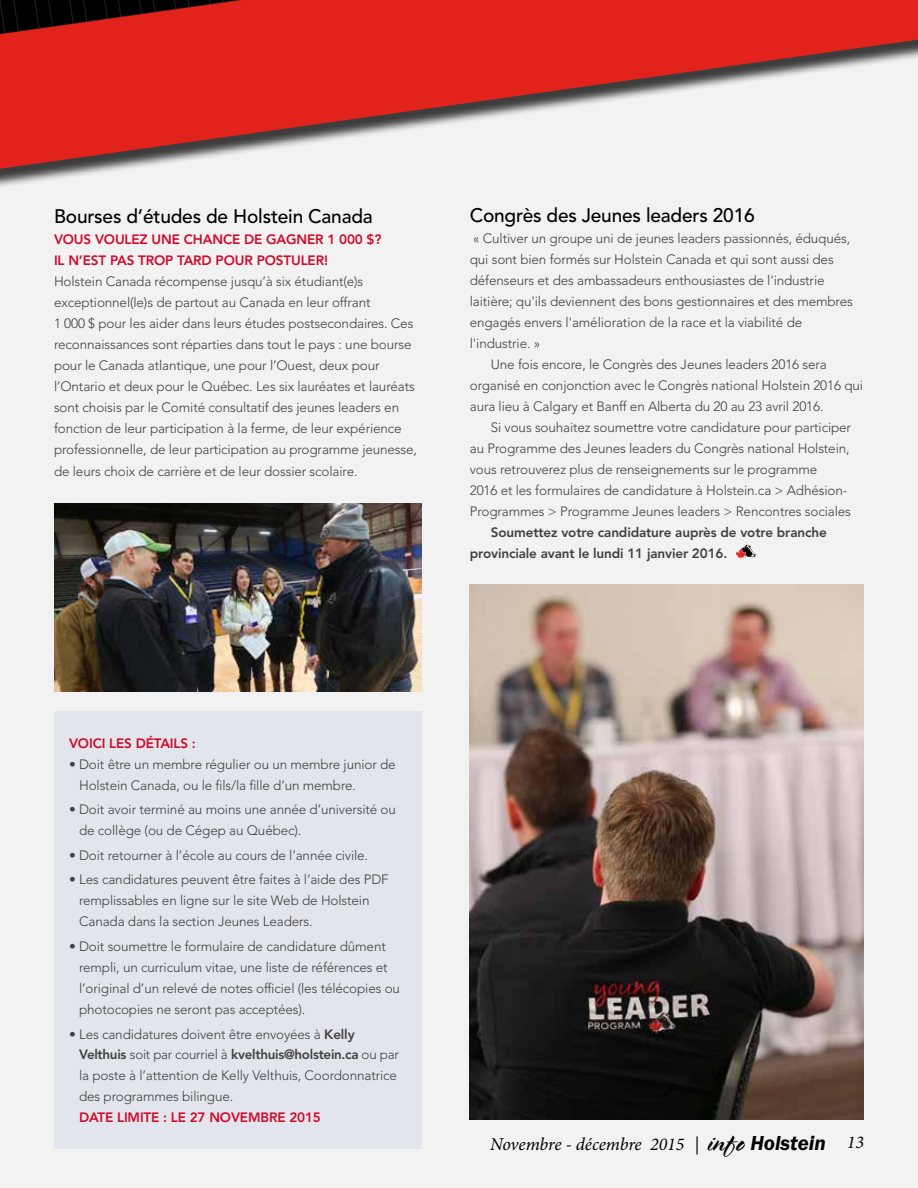
<style>
.page{position:relative;width:918px;height:1188px;background:#f2f2f2}
.page>*{position:absolute;margin:0;border:0;box-sizing:border-box;transform-origin:0 0}
.t1{font:500 19.5px "Avenir LT Std";letter-spacing:-.01em;color:#000}
.t2{font:italic 18px "Minion Pro";letter-spacing:-.005em;color:#000}
.t3{font:300 13.5px/21px "Avenir LT Std";letter-spacing:-.01em;color:#414042}
.t4{font:800 13.5px/21px "Avenir LT Std";letter-spacing:-.01em;color:#d00a2c}
.t5{font:800 13.5px/21px "Avenir LT Std";letter-spacing:-.01em;color:#414042}
.s1{font-weight:800}
.s2{font-family:"Spring LP Std";font-style:normal;font-size:27px}
.s3{font-family:"ITC Franklin Gothic Std";font-weight:600;font-size:21px}
</style>
<div class="page">
<svg style="left:585px;top:0;width:333px;height:104px;fill:#e2231b"></svg>
<svg style="left:0;top:0;width:585px;height:170px;fill:#e2231b"></svg>
<svg style="left:0;top:0;width:415px;height:168px;fill:#e2231b"></svg>
<svg style="left:736px;top:545px;width:20px;height:14px"></svg>
<img style="left:470px;top:584px;width:394px;height:536px">
<img style="left:54px;top:504px;width:367px;height:187px">
<div style="left:54px;top:711px;width:367px;height:437px;background:#e2e5eb"></div>
<h1 class="t1" style="left:54px;top:205px;width:320px">Bourses d’études de Holstein Canada</h1>
<p class="t4" style="left:54px;top:229px;width:329px">VOUS VOULEZ UNE CHANCE DE GAGNER 1 000 $?<br>IL N’EST PAS TROP TARD POUR POSTULER!</p>
<p class="t3" style="left:54px;top:271px;width:365px">Holstein Canada récompense jusqu’à six étudiant(e)s exceptionnel(le)s de partout au Canada en leur offrant<br>1 000 $ pour les aider dans leurs études postsecondaires. Ces reconnaissances sont réparties dans tout le pays : une bourse pour le Canada atlantique, une pour l’Ouest, deux pour l’Ontario et deux pour le Québec. Les six lauréates et lauréats sont choisis par le Comité consultatif des jeunes leaders en fonction de leur participation à la ferme, de leur expérience professionnelle, de leur participation au programme jeunesse, de leurs choix de carrière et de leur dossier scolaire.</p>
<h1 class="t1" style="left:470px;top:204px;width:286px">Congrès des Jeunes leaders 2016</h1>
<p class="t3" style="left:473px;top:228px;width:379px">« Cultiver un groupe uni de jeunes leaders passionnés, éduqués,</p>
<p class="t3" style="left:470px;top:249px;width:365px">qui sont bien formés sur Holstein Canada et qui sont aussi des</p>
<p class="t3" style="left:470px;top:270px;width:356px">défenseurs et des ambassadeurs enthousiastes de l'industrie</p>
<p class="t3" style="left:470px;top:291px;width:385px">laitière; qu'ils deviennent des bons gestionnaires et des membres</p>
<p class="t3" style="left:470px;top:312px;width:334px">engagés envers l'amélioration de la race et la viabilité de</p>
<p class="t3" style="left:470px;top:333px;width:72px">l'industrie. »</p>
<p class="t3" style="left:491px;top:354px;width:338px">Une fois encore, le Congrès des Jeunes leaders 2016 sera</p>
<p class="t3" style="left:470px;top:375px;width:395px">organisé en conjonction avec le Congrès national Holstein 2016 qui</p>
<p class="t3" style="left:470px;top:396px;width:355px">aura lieu à Calgary et Banff en Alberta du 20 au 23 avril 2016.</p>
<p class="t3" style="left:491px;top:417px;width:362px">Si vous souhaitez soumettre votre candidature pour participer</p>
<p class="t3" style="left:470px;top:438px;width:381px">au Programme des Jeunes leaders du Congrès national Holstein,</p>
<p class="t3" style="left:470px;top:459px;width:349px">vous retrouverez plus de renseignements sur le programme</p>
<p class="t3" style="left:470px;top:480px;width:379px">2016 et les formulaires de candidature à Holstein.ca &gt; Adhésion-</p>
<p class="t3" style="left:470px;top:501px;width:383px">Programmes &gt; Programme Jeunes leaders &gt; Rencontres sociales</p>
<p class="t5" style="left:470px;top:522px;width:359px;text-indent:21px">Soumettez votre candidature auprès de votre branche provinciale avant le lundi 11 janvier 2016.</p>
<p class="t4" style="left:69px;top:733px;width:128px">VOICI LES DÉTAILS :</p>
<p class="t3" style="left:79px;top:754px;width:318px;text-indent:-10px">• Doit être un membre régulier ou un membre junior de<br>Holstein Canada, ou le fils/la fille d’un membre.</p>
<p class="t3" style="left:79px;top:799px;width:318px;text-indent:-10px">• Doit avoir terminé au moins une année d’université ou de collège (ou de Cégep au Québec).</p>
<p class="t3" style="left:69px;top:845px;width:301px">• Doit retourner à l’école au cours de l’année civile.</p>
<p class="t3" style="left:79px;top:869px;width:311px;text-indent:-10px">• Les candidatures peuvent être faites à l’aide des PDF remplissables en ligne sur le site Web de Holstein<br>Canada dans la section Jeunes Leaders.</p>
<p class="t3" style="left:79px;top:936px;width:322px;text-indent:-10px">• Doit soumettre le formulaire de candidature dûment rempli, un curriculum vitae, une liste de références et l’original d’un relevé de notes officiel (les télécopies ou photocopies ne seront pas acceptées).</p>
<p class="t3" style="left:79px;top:1023px;width:321px;text-indent:-10px">• Les candidatures doivent être envoyées à <span class="s1">Kelly Velthuis</span> soit par courriel à <span class="s1">kvelthuis@holstein.ca</span> ou par la poste à l’attention de Kelly Velthuis, Coordonnatrice des programmes bilingue.</p>
<p class="t4" style="left:79px;top:1107px;width:243px">DATE LIMITE : LE 27 NOVEMBRE 2015</p>
<h2 class="t2" style="left:490px;top:1132px;width:375px">Novembre - décembre 2015 | <span class="s2">info</span> <span class="s3">Holstein</span> 13</h2>
</div>
